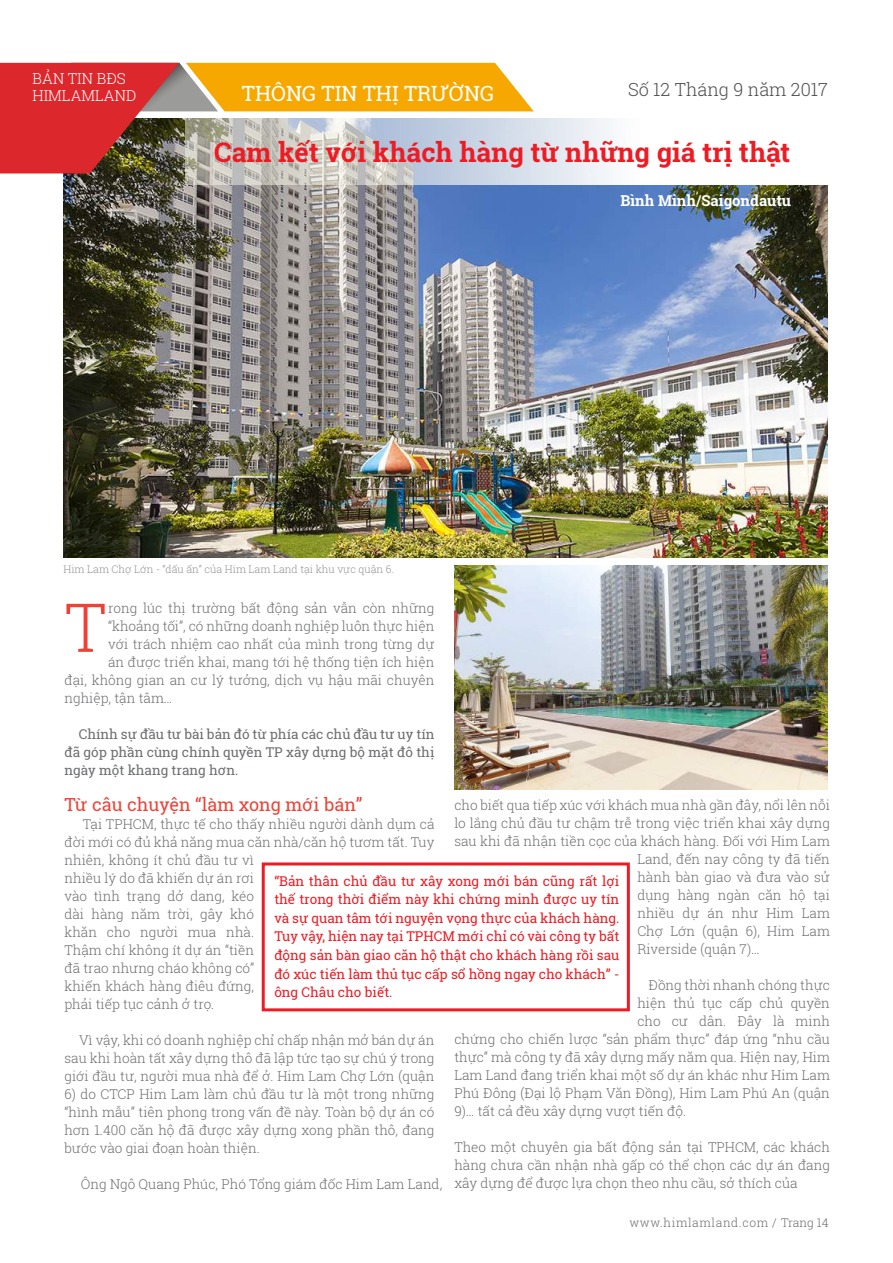
<style>
.page{position:relative;width:893px;height:1263px;background:#fff}
.page>*{position:absolute;margin:0;border:0;box-sizing:border-box;transform-origin:0 0}
.t1{font:300 67.5px "Roboto Slab";color:#ef4136}
.t2{font:700 27px "Roboto Slab";color:#ed1c24}
.t3{font:21px "Roboto Slab";color:#fff}
.t4{font:18px "Roboto Slab";color:#ef4136}
.t5{font:300 18px "Roboto Slab";color:#4d4d4d}
.t6{font:700 15px "Roboto Slab";color:#fff}
.t7{font:300 15px/16.5px "Roboto Slab";color:#fff}
.t8{font:300 13.5px/18px "Roboto Slab";color:#6d6e70;text-align:justify}
.t9{font:13.5px/18.6px "Roboto Slab";color:#ed1c24;text-align:justify}
.t10{font:13.5px/18px "Roboto Slab";color:#6d6e70;text-align:justify}
.t11{font:300 12px "Roboto Slab";letter-spacing:.05em;color:#6d6e70}
.t12{font:300 10.5px "Roboto Slab";color:#919396}
</style>
<div class="page">
<img style="left:64px;top:173px;width:764px;height:385px">
<svg style="left:0;top:63px;width:534px;height:110px;background:#d77535"></svg>
<svg style="left:186px;top:118px;width:642px;height:67px"></svg>
<div style="left:262px;top:862px;width:368px;height:149px;border:3px solid #ed1c24"></div>
<img style="left:454px;top:565px;width:374px;height:224px">
<p class="t7" style="left:32px;top:70px;width:105px">BẢN TIN BĐS<br>HIMLAMLAND</p>
<h3 class="t3" style="left:242px;top:79px;width:254px">THÔNG TIN THỊ TRƯỜNG</h3>
<h3 class="t5" style="left:628px;top:77px;width:201px">Số 12 Tháng 9 năm 2017</h3>
<h2 class="t2" style="left:214px;top:134px;width:577px">Cam kết với khách hàng từ những giá trị thật</h2>
<p class="t6" style="left:620px;top:190px;width:172px">Bình Minh/Saigondautu</p>
<p class="t12" style="left:63px;top:562px;width:332px">Him Lam Chợ Lớn - “dấu ấn” của Him Lam Land tại khu vực quận 6.</p>
<p class="t8" style="left:108px;top:598px;width:328px">rong lúc thị trường bất động sản vẫn còn những</p>
<p class="t8" style="left:108px;top:616px;width:328px">“khoảng tối”, có những doanh nghiệp luôn thực hiện</p>
<p class="t8" style="left:108px;top:634px;width:328px">với trách nhiệm cao nhất của mình trong từng dự</p>
<p class="t8" style="left:108px;top:652px;width:328px">án được triển khai, mang tới hệ thống tiện ích hiện</p>
<p class="t8" style="left:64px;top:670px;width:371px">đại, không gian an cư lý tưởng, dịch vụ hậu mãi chuyên</p>
<p class="t8" style="left:64px;top:688px;width:109px">nghiệp, tận tâm…</p>
<p class="t10" style="left:64px;top:724px;width:371px;text-indent:14px">Chính sự đầu tư bài bản đó từ phía các chủ đầu tư uy tín đã góp phần cùng chính quyền TP xây dựng bộ mặt đô thị ngày một khang trang hơn.</p>
<h3 class="t4" style="left:64px;top:792px;width:299px">Từ câu chuyện “làm xong mới bán”</h3>
<p class="t8" style="left:64px;top:814px;width:371px;text-align:left;text-indent:18px">Tại TPHCM, thực tế cho thấy nhiều người dành dụm cả đời mới có đủ khả năng mua căn nhà/căn hộ tươm tất. Tuy nhiên, không ít chủ đầu tư vì<br>nhiều lý do đã khiến dự án rơi<br>vào tình trạng dở dang, kéo<br>dài hàng năm trời, gây khó<br>khăn cho người mua nhà.<br>Thậm chí không ít dự án “tiền<br>đã trao nhưng cháo không có”<br>khiến khách hàng điêu đứng,<br>phải tiếp tục cảnh ở trọ.</p>
<p class="t8" style="left:64px;top:1030px;width:371px;text-indent:15px">Vì vậy, khi có doanh nghiệp chỉ chấp nhận mở bán dự án sau khi hoàn tất xây dựng thô đã lập tức tạo sự chú ý trong giới đầu tư, người mua nhà để ở. Him Lam Chợ Lớn (quận</p>
<p class="t8" style="left:64px;top:1084px;width:371px">6) do CTCP Him Lam làm chủ đầu tư là một trong những “hình mẫu” tiên phong trong vấn đề này. Toàn bộ dự án có hơn 1.400 căn hộ đã được xây dựng xong phần thô, đang bước vào giai đoạn hoàn thiện.</p>
<p class="t8" style="left:81px;top:1174px;width:363px">Ông Ngô Quang Phúc, Phó Tổng giám đốc Him Lam Land,</p>
<h1 class="t1" style="left:64px;top:581px;width:44px">T</h1>
<p class="t8" style="left:454px;top:796px;width:377px">cho biết qua tiếp xúc với khách mua nhà gần đây, nổi lên nỗi</p>
<p class="t8" style="left:454px;top:814px;width:377px">lo lắng chủ đầu tư chậm trễ trong việc triển khai xây dựng</p>
<p class="t8" style="left:454px;top:832px;width:377px">sau khi đã nhận tiền cọc của khách hàng. Đối với Him Lam</p>
<p class="t8" style="left:637px;top:850px;width:194px">Land, đến nay công ty đã tiến</p>
<p class="t8" style="left:637px;top:868px;width:194px">hành bàn giao và đưa vào sử</p>
<p class="t8" style="left:637px;top:886px;width:194px">dụng hàng ngàn căn hộ tại</p>
<p class="t8" style="left:637px;top:904px;width:194px">nhiều dự án như Him Lam</p>
<p class="t8" style="left:637px;top:922px;width:194px">Chợ Lớn (quận 6), Him Lam</p>
<p class="t8" style="left:637px;top:940px;width:124px">Riverside (quận 7)…</p>
<p class="t8" style="left:649px;top:976px;width:183px">Đồng thời nhanh chóng thực</p>
<p class="t8" style="left:637px;top:994px;width:194px">hiện thủ tục cấp chủ quyền</p>
<p class="t8" style="left:637px;top:1012px;width:194px">cho cư dân. Đây là minh</p>
<p class="t8" style="left:454px;top:1030px;width:377px">chứng cho chiến lược “sản phẩm thực” đáp ứng “nhu cầu</p>
<p class="t8" style="left:454px;top:1048px;width:377px">thực” mà công ty đã xây dựng mấy năm qua. Hiện nay, Him</p>
<p class="t8" style="left:454px;top:1066px;width:377px">Lam Land đang triển khai một số dự án khác như Him Lam</p>
<p class="t8" style="left:454px;top:1084px;width:377px">Phú Đông (Đại lộ Phạm Văn Đồng), Him Lam Phú An (quận</p>
<p class="t8" style="left:454px;top:1102px;width:233px">9)… tất cả đều xây dựng vượt tiến độ.</p>
<p class="t8" style="left:454px;top:1138px;width:377px">Theo một chuyên gia bất động sản tại TPHCM, các khách hàng chưa cần nhận nhà gấp có thể chọn các dự án đang xây dựng để được lựa chọn theo nhu cầu, sở thích của</p>
<p class="t9" style="left:274px;top:871px;width:346px">“Bản thân chủ đầu tư xây xong mới bán cũng rất lợi thế trong thời điểm này khi chứng minh được uy tín và sự quan tâm tới nguyện vọng thực của khách hàng.<br>Tuy vậy, hiện nay tại TPHCM mới chỉ có vài công ty bất động sản bàn giao căn hộ thật cho khách hàng rồi sau đó xúc tiến làm thủ tục cấp sổ hồng ngay cho khách” - ông Châu cho biết.</p>
<p class="t11" style="left:629px;top:1214px;width:201px">www.himlamland.com / Trang 14</p>
</div>
